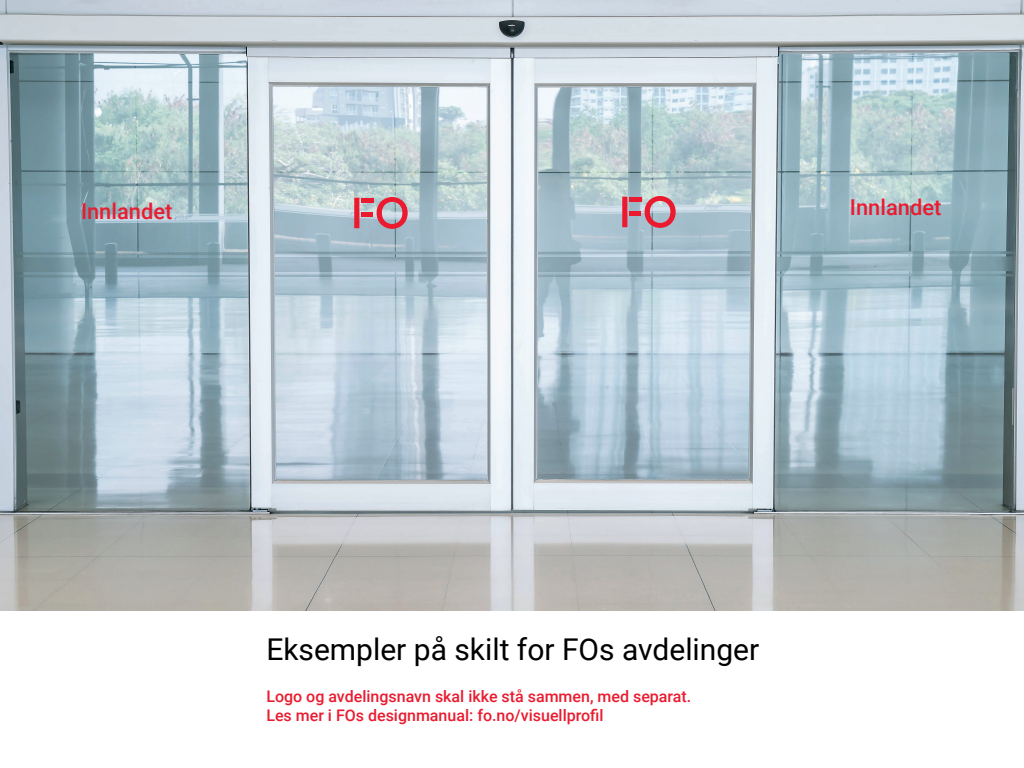
<style>
.page{position:relative;width:1024px;height:768px;background:#fff}
.page>*{position:absolute;margin:0;border:0;box-sizing:border-box;transform-origin:0 0}
.t1{font:30px "Roboto";color:#000001}
.t2{font:500 21.9px "Roboto";color:#ea1c30}
.t3{font:500 16px/19.2px "Roboto";color:#ea1c30}
</style>
<div class="page">
<img style="left:0;top:0;width:1024px;height:610px">
<svg style="left:377px;top:197px;width:31px;height:32px"></svg>
<div style="left:361px;top:212px;width:12px;height:5px;background:#eb1a2f"></div>
<svg style="left:354px;top:198px;width:5px;height:30px"></svg>
<div style="left:361px;top:198px;width:12px;height:5px;background:#eb1a2f"></div>
<svg style="left:645px;top:196px;width:31px;height:32px"></svg>
<div style="left:629px;top:211px;width:12px;height:5px;background:#eb1a2f"></div>
<svg style="left:622px;top:197px;width:5px;height:30px"></svg>
<div style="left:629px;top:197px;width:12px;height:5px;background:#eb1a2f"></div>
<h2 class="t2" style="left:81px;top:196px;width:93px">Innlandet</h2>
<h2 class="t2" style="left:850px;top:192px;width:93px">Innlandet</h2>
<h1 class="t1" style="left:266px;top:628px;width:495px">Eksempler på skilt for FOs avdelinger</h1>
<p class="t3" style="left:266px;top:686px;width:427px">Logo og avdelingsnavn skal ikke stå sammen, med separat.<br>Les mer i FOs designmanual: fo.no/visuellprofil</p>
</div>
